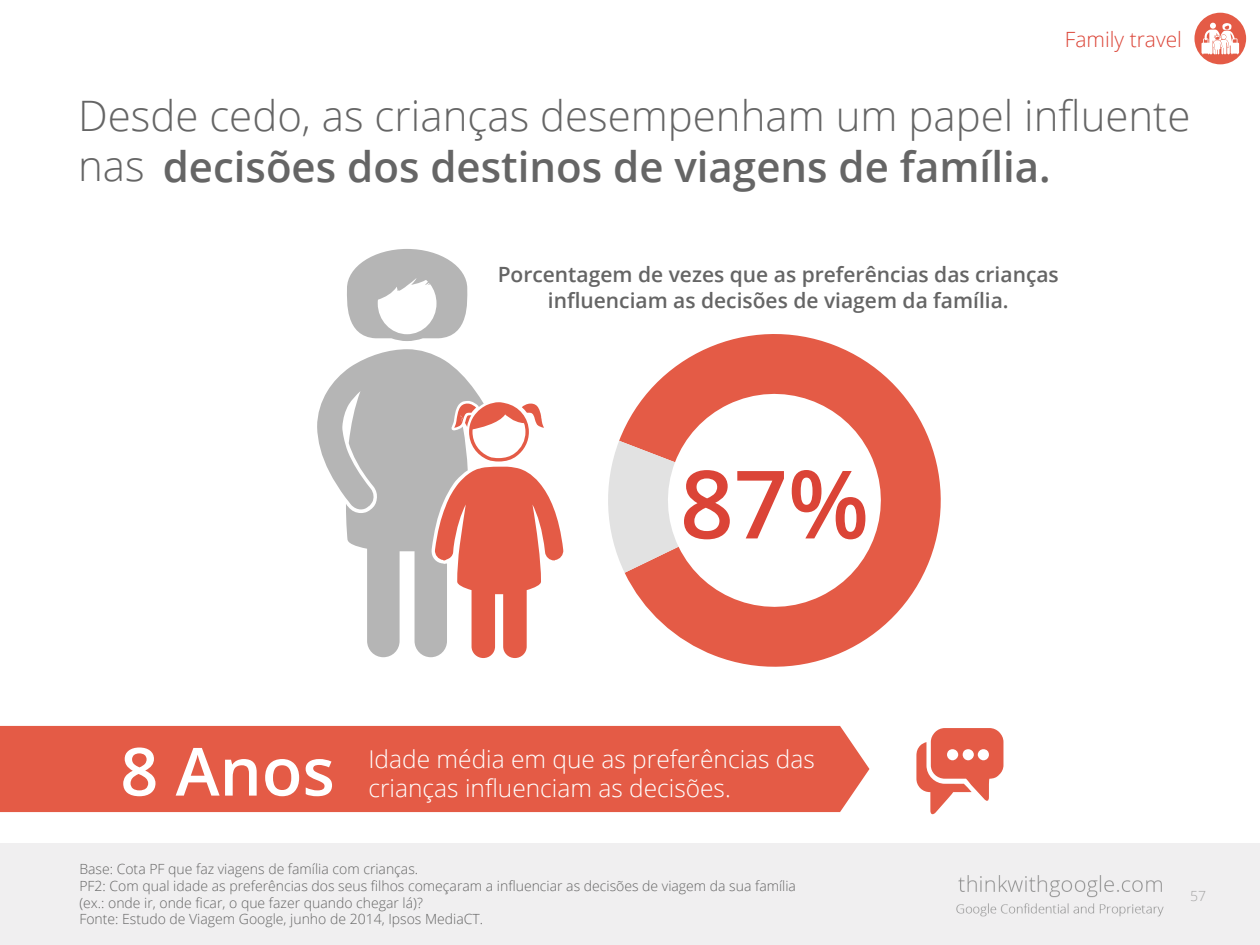
<style>
.page{position:relative;width:1260px;height:945px;background:#fff}
.page>*{position:absolute;margin:0;border:0;box-sizing:border-box;transform-origin:0 0}
.t1{font:600 94.5px "Open Sans";color:#db4437}
.t2{font:600 66.5px "Open Sans";color:#fff}
.t3{font:300 42px/50.8px "Open Sans";color:#656565}
.t4{font:300 24.5px/29.4px "Open Sans";color:#fff}
.t5{font:600 21px/25.2px "Open Sans";color:#656565;text-align:center}
.t6{font:300 21px "Open Sans";color:#db4437}
.t7{font:300 14px/16.8px "Open Sans";color:#656565}
.t8{font:300 14px "Open Sans";color:#a6a6a6}
.s1{font-weight:600}
</style>
<div class="page">
<div style="left:0;top:843px;width:1260px;height:102px;background:#f0eff0"></div>
<svg style="left:619px;top:334px;width:322px;height:333px"></svg>
<svg style="left:608px;top:441px;width:71px;height:132px"></svg>
<div style="left:1194px;top:13px;width:52px;height:51px;background:#e45b46;border-radius:50%"></div>
<svg style="left:1202px;top:23px;width:37px;height:31px"></svg>
<div style="left:0;top:726px;width:869px;height:86px;background:#e45b46"></div>
<svg style="left:916px;top:728px;width:87px;height:87px"></svg>
<svg style="left:347px;top:249px;width:121px;height:92px"></svg>
<svg style="left:317px;top:349px;width:166px;height:308px;fill:#b5b5b5"></svg>
<svg style="left:435px;top:402px;width:129px;height:256px"></svg>
<h3 class="t6" style="left:1065px;top:25px;width:119px">Family travel</h3>
<h3 class="t3" style="left:78px;top:89px;width:1114px">Desde cedo, as crianças desempenham um papel influente nas <span class="s1">decisões dos destinos de viagens de família.</span></h3>
<h3 class="t5" style="left:498px;top:262px;width:563px">Porcentagem de vezes que as preferências das crianças influenciam as decisões de viagem da família.</h3>
<h1 class="t1" style="left:680px;top:439px;width:191px">87%</h1>
<h2 class="t2" style="left:120px;top:726px;width:216px">8 Anos</h2>
<h3 class="t4" style="left:368px;top:744px;width:448px">Idade média em que as preferências das crianças influenciam as decisões.</h3>
<p class="t7" style="left:79px;top:860px;width:718px">Base: Cota PF que faz viagens de família com crianças.<br>PF2: Com qual idade as preferências dos seus filhos começaram a influenciar as decisões de viagem da sua família (ex.: onde ir, onde ficar, o que fazer quando chegar lá)?<br>Fonte: Estudo de Viagem Google, junho de 2014, Ipsos MediaCT.</p>
<p class="t8" style="left:1190px;top:886px;width:17px">57</p>
</div>
